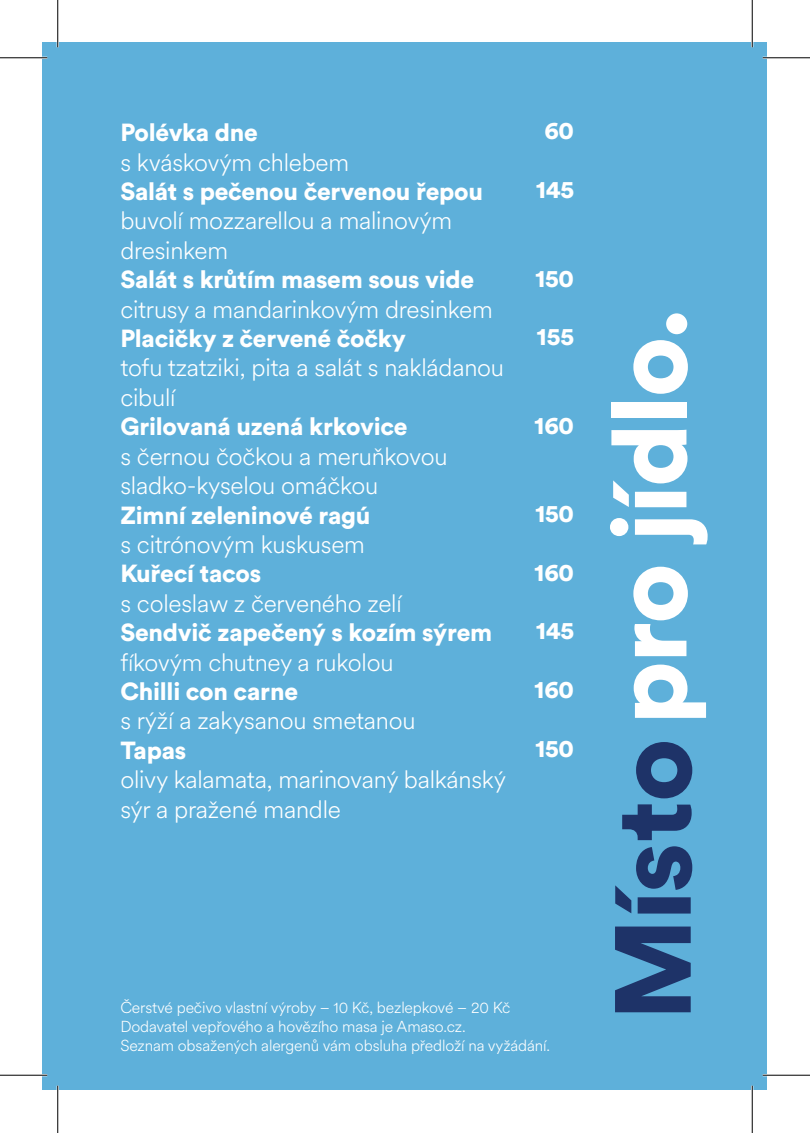
<style>
.page{position:relative;width:810px;height:1133px;background:#fff}
.page>*{position:absolute;margin:0;border:0;box-sizing:border-box;transform-origin:0 0}
.t1{font:900 103.6px "Circular";letter-spacing:-.015em;color:#fff}
.t2{font:300 24.5px/29.4px "Circular PR";letter-spacing:-.01em;color:#fff}
.t3{font:900 24.5px "Circular";letter-spacing:-.01em;color:#fff}
.t4{font:300 15.75px/18.9px "Circular PR";letter-spacing:-.01em;color:#fff}
</style>
<div class="page">
<div style="left:43px;top:43px;width:724px;height:1047px;background:#5eb0da"></div>
<svg style="left:615px;top:926px;width:76px;height:86px"></svg>
<svg style="left:615px;top:846px;width:77px;height:67px"></svg>
<svg style="left:622px;top:804px;width:70px;height:36px"></svg>
<svg style="left:636px;top:742px;width:56px;height:56px"></svg>
<hr style="left:0;top:57px;width:47px;height:2px;background:#fff">
<hr style="left:763px;top:57px;width:47px;height:2px;background:#fff">
<hr style="left:0;top:1074px;width:47px;height:2px;background:#fff">
<hr style="left:763px;top:1074px;width:47px;height:2px;background:#fff">
<hr style="left:57px;top:0;width:2px;height:47px;background:#fff">
<hr style="left:57px;top:1085px;width:2px;height:47px;background:#fff">
<hr style="left:751px;top:0;width:2px;height:47px;background:#fff">
<hr style="left:751px;top:1085px;width:2px;height:47px;background:#fff">
<hr style="left:0;top:57px;width:47px;height:1px;background:#000">
<hr style="left:763px;top:57px;width:47px;height:1px;background:#000">
<hr style="left:0;top:1074px;width:47px;height:1px;background:#000">
<hr style="left:763px;top:1074px;width:47px;height:1px;background:#000">
<hr style="left:57px;top:0;width:1px;height:47px;background:#000">
<hr style="left:57px;top:1085px;width:1px;height:47px;background:#000">
<hr style="left:752px;top:0;width:1px;height:47px;background:#000">
<hr style="left:752px;top:1085px;width:1px;height:47px;background:#000">
<p class="t3" style="left:120px;top:115px;width:139px">Polévka dne</p>
<p class="t2" style="left:120px;top:146px;width:230px">s kváskovým chlebem</p>
<p class="t3" style="left:120px;top:174px;width:364px">Salát s pečenou červenou řepou</p>
<p class="t2" style="left:120px;top:205px;width:333px">buvolí mozzarellou a malinovým dresinkem</p>
<p class="t3" style="left:120px;top:262px;width:355px">Salát s krůtím masem sous vide</p>
<p class="t2" style="left:120px;top:293px;width:374px">citrusy a mandarinkovým dresinkem</p>
<p class="t3" style="left:120px;top:321px;width:287px">Placičky z červené čočky</p>
<p class="t2" style="left:120px;top:352px;width:385px">tofu tzatziki, pita a salát s nakládanou cibulí</p>
<p class="t3" style="left:120px;top:409px;width:289px">Grilovaná uzená krkovice</p>
<p class="t2" style="left:120px;top:440px;width:329px">s černou čočkou a meruňkovou sladko-kyselou omáčkou</p>
<p class="t3" style="left:120px;top:498px;width:252px">Zimní zeleninové ragú</p>
<p class="t2" style="left:120px;top:528px;width:246px">s citrónovým kuskusem</p>
<p class="t3" style="left:120px;top:556px;width:142px">Kuřecí tacos</p>
<p class="t2" style="left:120px;top:587px;width:283px">s coleslaw z červeného zelí</p>
<p class="t3" style="left:120px;top:615px;width:373px">Sendvič zapečený s kozím sýrem</p>
<p class="t2" style="left:120px;top:646px;width:275px">fíkovým chutney a rukolou</p>
<p class="t3" style="left:120px;top:674px;width:179px">Chilli con carne</p>
<p class="t2" style="left:120px;top:705px;width:297px">s rýží a zakysanou smetanou</p>
<p class="t3" style="left:120px;top:733px;width:67px">Tapas</p>
<p class="t2" style="left:120px;top:764px;width:387px">olivy kalamata, marinovaný balkánský sýr a pražené mandle</p>
<p class="t3" style="left:545px;top:114px;width:31px">60</p>
<p class="t3" style="left:536px;top:172px;width:40px">145</p>
<p class="t3" style="left:535px;top:261px;width:41px">150</p>
<p class="t3" style="left:537px;top:319px;width:39px">155</p>
<p class="t3" style="left:534px;top:408px;width:41px">160</p>
<p class="t3" style="left:535px;top:496px;width:41px">150</p>
<p class="t3" style="left:534px;top:555px;width:41px">160</p>
<p class="t3" style="left:536px;top:613px;width:40px">145</p>
<p class="t3" style="left:534px;top:672px;width:41px">160</p>
<p class="t3" style="left:535px;top:731px;width:41px">150</p>
<h1 class="t1" style="left:578px;top:724px;width:419px;rotate:-90deg">pro jídlo.</h1>
<p class="t4" style="left:120px;top:997px;width:431px">Čerstvé pečivo vlastní výroby – 10 Kč, bezlepkové – 20 Kč<br>Dodavatel vepřového a hovězího masa je Amaso.cz.<br>Seznam obsažených alergenů vám obsluha předloží na vyžádání.</p>
</div>
